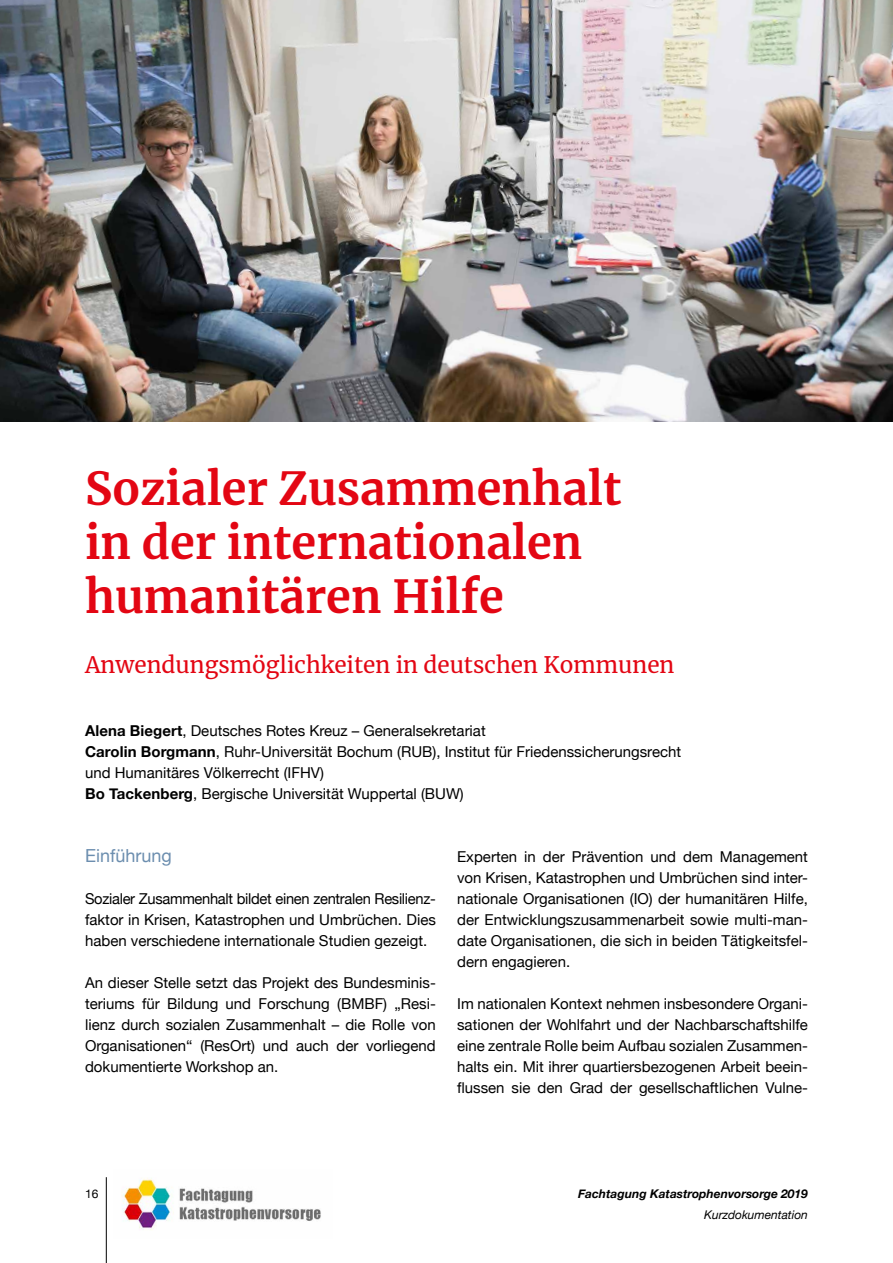
<style>
.page{position:relative;width:893px;height:1263px;background:#fff}
.page>*{position:absolute;margin:0;border:0;box-sizing:border-box;transform-origin:0 0}
.t1{font:700 45px/54px "Merriweather";color:#e30613}
.t2{font:22.5px "Merriweather";color:#e30613}
.t3{font:18px "Helvetica Neue";color:#6c8eaf}
.t4{font:15px/21px "Helvetica Neue";color:#000;text-align:justify}
.t5{font:italic 700 12px "Helvetica Neue";color:#000}
.t6{font:italic 12px "Helvetica Neue";color:#000}
.t7{font:12px "Helvetica Neue";color:#000}
.s1{font-weight:700}
</style>
<div class="page">
<img style="left:0;top:0;width:893px;height:421px">
<hr style="left:106px;top:1177px;width:1px;height:86px;background:#000">
<img style="left:122px;top:1178px;width:199px;height:52px">
<h1 class="t1" style="left:85px;top:460px;width:538px">Sozialer Zusammenhalt in der internationalen humanitären Hilfe</h1>
<h2 class="t2" style="left:85px;top:649px;width:591px">Anwendungsmöglichkeiten in deutschen Kommunen</h2>
<p class="t4" style="left:85px;top:721px;width:598px;text-align:left"><span class="s1">Alena Biegert</span>, Deutsches Rotes Kreuz – Generalsekretariat<br><span class="s1">Carolin Borgmann</span>, Ruhr-Universität Bochum (RUB), Institut für Friedenssicherungsrecht und Humanitäres Völkerrecht (IFHV)<br><span class="s1">Bo Tackenberg</span>, Bergische Universität Wuppertal (BUW)</p>
<p class="t3" style="left:85px;top:843px;width:88px">Einführung</p>
<p class="t4" style="left:85px;top:889px;width:352px">Sozialer Zusammenhalt bildet einen zentralen Resilienz&shy;faktor in Krisen, Katastrophen und Umbrüchen. Dies haben verschiedene internationale Studien gezeigt.</p>
<p class="t4" style="left:85px;top:973px;width:352px">An dieser Stelle setzt das Projekt des Bundesminis&shy;teriums für Bildung und Forschung (BMBF) „Resi&shy;lienz durch sozialen Zusammenhalt – die Rolle von Organisationen“ (ResOrt) und auch der vorliegend dokumentierte Workshop an.</p>
<p class="t4" style="left:457px;top:847px;width:352px">Experten in der Prävention und dem Management von Krisen, Katastrophen und Umbrüchen sind inter&shy;nationale Organisationen (IO) der humanitären Hilfe, der Entwicklungszusammenarbeit sowie multi-man&shy;date Organisationen, die sich in beiden Tätigkeitsfel&shy;dern engagieren.</p>
<p class="t4" style="left:457px;top:994px;width:352px">Im nationalen Kontext nehmen insbesondere Organi&shy;sationen der Wohlfahrt und der Nachbarschaftshilfe eine zentrale Rolle beim Aufbau sozialen Zusammen&shy;halts ein. Mit ihrer quartiersbezogenen Arbeit beein&shy;flussen sie den Grad der gesellschaftlichen Vulne-</p>
<p class="t7" style="left:85px;top:1185px;width:15px">16</p>
<p class="t5" style="left:578px;top:1184px;width:231px">Fachtagung Katastrophenvorsorge 2019</p>
<p class="t6" style="left:704px;top:1206px;width:105px">Kurzdokumentation</p>
</div>
